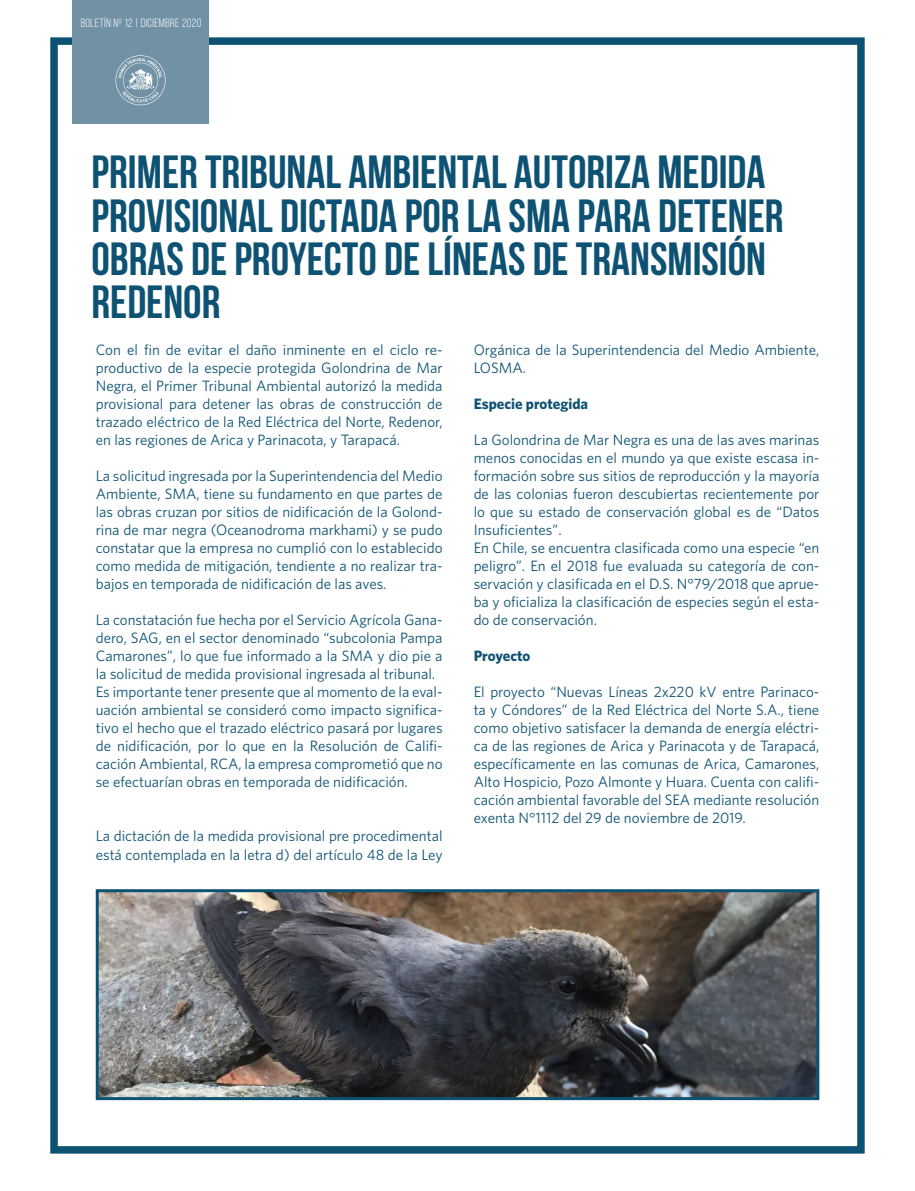
<style>
.page{position:relative;width:915px;height:1191px;background:#fff}
.page>*{position:absolute;margin:0;border:0;box-sizing:border-box;transform-origin:0 0}
.t1{font:700 46.5px/43.5px "Bebas Neue";color:#0e5273}
.t2{font:15px/18px "Whitney";color:#0e5273}
.t3{font:700 15px "Whitney";color:#0e5273}
.t4{font:12px "Bebas Neue";letter-spacing:.03em;color:#fff}
</style>
<div class="page">
<div style="left:50px;top:37px;width:814px;height:1116px;border:8px solid #0e5273"></div>
<div style="left:72px;top:0;width:136px;height:124px;background:#7191a5"></div>
<svg style="left:115px;top:55px;width:50px;height:50px"></svg>
<img style="left:100px;top:893px;width:715px;height:203px">
<div style="left:96px;top:889px;width:723px;height:211px;border:3px solid #0e5273"></div>
<p class="t4" style="left:81px;top:16px;width:122px">BOLETÍN Nº 12 | DICIEMBRE 2020</p>
<h1 class="t1" style="left:91px;top:150px;width:693px">PRIMER TRIBUNAL AMBIENTAL AUTORIZA MEDIDA PROVISIONAL DICTADA POR LA SMA PARA DETENER OBRAS DE PROYECTO DE LÍNEAS DE TRANSMISIÓN REDENOR</h1>
<p class="t2" style="left:473px;top:341px;width:347px">Orgánica de la Superintendencia del Medio Ambiente,<br>LOSMA.</p>
<p class="t3" style="left:473px;top:395px;width:116px">Especie protegida</p>
<p class="t2" style="left:473px;top:431px;width:347px">La Golondrina de Mar Negra es una de las aves marinas menos conocidas en el mundo ya que existe escasa in&shy;formación sobre sus sitios de reproducción y la mayoría de las colonias fueron descubiertas recientemente por lo que su estado de conservación global es de “Datos Insuficientes”.<br>En Chile, se encuentra clasificada como una especie “en peligro”. En el 2018 fue evaluada su categoría de con&shy;servación y clasificada en el D.S. N°79/2018 que aprue&shy;ba y oficializa la clasificación de especies según el esta&shy;do de conservación.</p>
<p class="t3" style="left:473px;top:647px;width:58px">Proyecto</p>
<p class="t2" style="left:473px;top:683px;width:347px;text-align:justify">El proyecto “Nuevas Líneas 2x220 kV entre Parinaco&shy;ta y Cóndores” de la Red Eléctrica del Norte S.A., tiene como objetivo satisfacer la demanda de energía eléctri&shy;ca de las regiones de Arica y Parinacota y de Tarapacá, específicamente en las comunas de Arica, Camarones, Alto Hospicio, Pozo Almonte y Huara. Cuenta con califi&shy;cación ambiental favorable del SEA mediante resolución exenta N°1112 del 29 de noviembre de 2019.</p>
<p class="t2" style="left:96px;top:341px;width:348px;text-align:justify">Con el fin de evitar el daño inminente en el ciclo re&shy;productivo de la especie protegida Golondrina de Mar Negra, el Primer Tribunal Ambiental autorizó la medida provisional para detener las obras de construcción de trazado eléctrico de la Red Eléctrica del Norte, Redenor, en las regiones de Arica y Parinacota, y Tarapacá.</p>
<p class="t2" style="left:96px;top:467px;width:348px;text-align:justify">La solicitud ingresada por la Superintendencia del Medio Ambiente, SMA, tiene su fundamento en que partes de las obras cruzan por sitios de nidificación de la Golond&shy;rina de mar negra (Oceanodroma markhami) y se pudo constatar que la empresa no cumplió con lo establecido como medida de mitigación, tendiente a no realizar tra&shy;bajos en temporada de nidificación de las aves.</p>
<p class="t2" style="left:96px;top:611px;width:348px">La constatación fue hecha por el Servicio Agrícola Gana&shy;dero, SAG, en el sector denominado “subcolonia Pampa Camarones”, lo que fue informado a la SMA y dio pie a la solicitud de medida provisional ingresada al tribunal.<br>Es importante tener presente que al momento de la eval&shy;uación ambiental se consideró como impacto significa&shy;tivo el hecho que el trazado eléctrico pasará por lugares de nidificación, por lo que en la Resolución de Califi&shy;cación Ambiental, RCA, la empresa comprometió que no se efectuarían obras en temporada de nidificación.</p>
<p class="t2" style="left:96px;top:827px;width:348px">La dictación de la medida provisional pre procedimental está contemplada en la letra d) del artículo 48 de la Ley</p>
</div>
